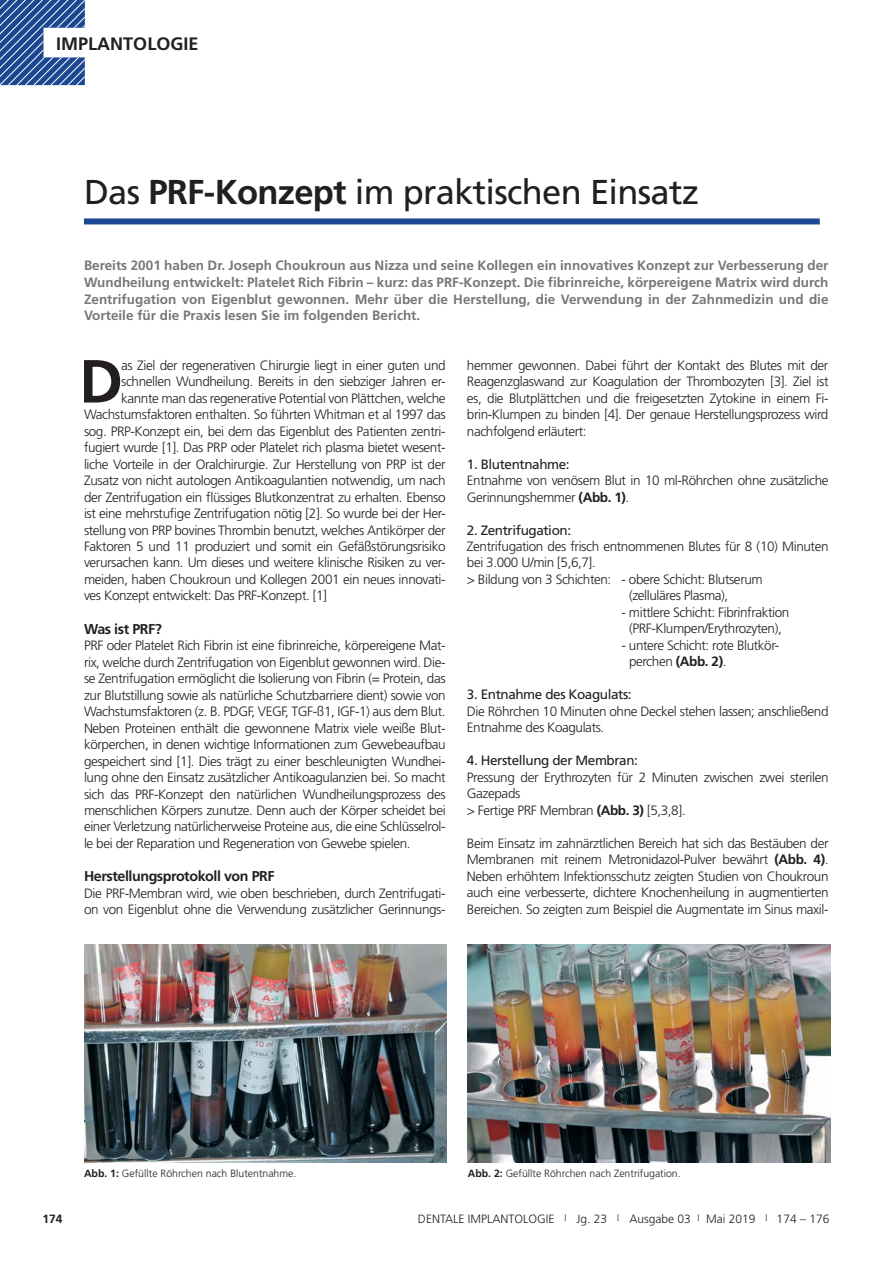
<style>
.page{position:relative;width:893px;height:1263px;background:#fff}
.page>*{position:absolute;margin:0;border:0;box-sizing:border-box;transform-origin:0 0}
.t1{font:700 60.75px "Frutiger";color:#231f20}
.t2{font:34.5px "Frutiger";letter-spacing:-.02em;color:#231f20}
.t3{font:700 18px "Frutiger";color:#231f20}
.t4{font:700 14.25px "Frutiger";letter-spacing:-.03em;color:#231f20}
.t5{font:300 13.5px/16.5px "Frutiger";letter-spacing:-.03em;color:#231f20}
.t6{font:700 13.5px/16.6px "Frutiger";color:#757779;text-align:justify}
.t7{font:13.5px "Frutiger";letter-spacing:-.03em;color:#231f20}
.t8{font:300 12px "Frutiger";color:#231f20}
.t9{font:700 12px "Frutiger";color:#231f20}
.t10{font:300 10.5px "Frutiger";color:#231f20}
.s1{font-weight:700}
.s2{font-size:9px}
</style>
<div class="page">
<div style="left:84px;top:218px;width:735px;height:6px;background:#1c4792"></div>
<svg style="left:0;top:0;width:85px;height:85px"></svg>
<img style="left:84px;top:944px;width:362px;height:218px">
<img style="left:468px;top:944px;width:362px;height:218px">
<h3 class="t3" style="left:56px;top:36px;width:144px">IMPLANTOLOGIE</h3>
<h2 class="t2" style="left:84px;top:178px;width:616px">Das <span class="s1">PRF-Konzept</span> im praktischen Einsatz</h2>
<p class="t6" style="left:84px;top:258px;width:746px">Bereits 2001 haben Dr. Joseph Choukroun aus Nizza und seine Kollegen ein innovatives Konzept zur Verbesserung der Wundheilung entwickelt: Platelet Rich Fibrin – kurz: das PRF-Konzept. Die fibrinreiche, körpereigene Matrix wird durch Zentrifugation von Eigenblut gewonnen. Mehr über die Herstellung, die Verwendung in der Zahnmedizin und die Vorteile für die Praxis lesen Sie im folgenden Bericht.</p>
<h1 class="t1" style="left:79px;top:357px;width:45px">D</h1>
<p class="t5" style="left:121px;top:358px;width:326px">as Ziel der regenerativen Chirurgie liegt in einer guten und</p>
<p class="t5" style="left:121px;top:374px;width:326px">schnellen Wundheilung. Bereits in den siebziger Jahren er-</p>
<p class="t5" style="left:121px;top:391px;width:326px">kannte man das regenerative Potential von Plättchen, welche</p>
<p class="t5" style="left:84px;top:407px;width:363px">Wachstumsfaktoren enthalten. So führten Whitman et al 1997 das</p>
<p class="t5" style="left:84px;top:424px;width:363px">sog. PRP-Konzept ein, bei dem das Eigenblut des Patienten zentri-</p>
<p class="t5" style="left:84px;top:440px;width:363px">fugiert wurde [1]. Das PRP oder Platelet rich plasma bietet wesent-</p>
<p class="t5" style="left:84px;top:457px;width:363px">liche Vorteile in der Oralchirurgie. Zur Herstellung von PRP ist der</p>
<p class="t5" style="left:84px;top:473px;width:363px">Zusatz von nicht autologen Antikoagulantien notwendig, um nach</p>
<p class="t5" style="left:84px;top:490px;width:363px">der Zentrifugation ein flüssiges Blutkonzentrat zu erhalten. Ebenso</p>
<p class="t5" style="left:84px;top:506px;width:363px">ist eine mehrstufige Zentrifugation nötig [2]. So wurde bei der Her-</p>
<p class="t5" style="left:84px;top:523px;width:363px">stellung von PRP bovines Thrombin benutzt, welches Antikörper der</p>
<p class="t5" style="left:84px;top:539px;width:363px">Faktoren 5 und 11 produziert und somit ein Gefäßstörungsrisiko</p>
<p class="t5" style="left:84px;top:556px;width:363px">verursachen kann. Um dieses und weitere klinische Risiken zu ver-</p>
<p class="t5" style="left:84px;top:572px;width:363px">meiden, haben Choukroun und Kollegen 2001 ein neues innovati-</p>
<p class="t5" style="left:84px;top:589px;width:244px">ves Konzept entwickelt: Das PRF-Konzept. [1]</p>
<p class="t4" style="left:84px;top:623px;width:79px">Was ist PRF?</p>
<p class="t5" style="left:84px;top:638px;width:363px;text-align:justify">PRF oder Platelet Rich Fibrin ist eine fibrinreiche, körpereigene Mat&shy;rix, welche durch Zentrifugation von Eigenblut gewonnen wird. Die&shy;se Zentrifugation ermöglicht die Isolierung von Fibrin (= Protein, das zur Blutstillung sowie als natürliche Schutzbarriere dient) sowie von Wachstumsfaktoren (z. B. PDGF, VEGF, TGF-ß1, IGF-1) aus dem Blut.<br>Neben Proteinen enthält die gewonnene Matrix viele weiße Blut&shy;körperchen, in denen wichtige Informationen zum Gewebeaufbau gespeichert sind [1]. Dies trägt zu einer beschleunigten Wundhei&shy;lung ohne den Einsatz zusätzlicher Antikoagulanzien bei. So macht sich das PRF-Konzept den natürlichen Wundheilungsprozess des menschlichen Körpers zunutze. Denn auch der Körper scheidet bei einer Verletzung natürlicherweise Proteine aus, die eine Schlüsselrol&shy;le bei der Reparation und Regeneration von Gewebe spielen.</p>
<p class="t4" style="left:84px;top:870px;width:192px">Herstellungsprotokoll von PRF</p>
<p class="t5" style="left:84px;top:886px;width:363px">Die PRF-Membran wird, wie oben beschrieben, durch Zentrifugati&shy;on von Eigenblut ohne die Verwendung zusätzlicher Gerinnungs-</p>
<p class="t5" style="left:467px;top:358px;width:363px;text-align:justify">hemmer gewonnen. Dabei führt der Kontakt des Blutes mit der Reagenzglaswand zur Koagulation der Thrombozyten [3]. Ziel ist es, die Blutplättchen und die freigesetzten Zytokine in einem Fi&shy;brin-Klumpen zu binden [4]. Der genaue Herstellungsprozess wird nachfolgend erläutert:</p>
<p class="t7" style="left:467px;top:458px;width:104px">1. Blutentnahme:</p>
<p class="t5" style="left:467px;top:473px;width:363px">Entnahme von venösem Blut in 10 ml-Röhrchen ohne zusätzliche<br>Gerinnungshemmer <span class="s1">(Abb. 1)</span>.</p>
<p class="t7" style="left:467px;top:524px;width:106px">2. Zentrifugation:</p>
<p class="t5" style="left:467px;top:539px;width:363px">Zentrifugation des frisch entnommenen Blutes für 8 (10) Minuten</p>
<p class="t5" style="left:467px;top:556px;width:130px">bei 3.000 U/min [5,6,7].</p>
<p class="t5" style="left:467px;top:572px;width:297px">&gt; Bildung von 3 Schichten: - obere Schicht: Blutserum</p>
<p class="t5" style="left:629px;top:589px;width:101px">(zelluläres Plasma),</p>
<p class="t5" style="left:621px;top:605px;width:169px;text-align:center">- mittlere Schicht: Fibrinfraktion (PRF-Klumpen/Erythrozyten),</p>
<p class="t5" style="left:629px;top:638px;width:152px;text-indent:-8px">- untere Schicht: rote Blutkör&shy;perchen <span class="s1">(Abb. 2)</span>.</p>
<p class="t7" style="left:467px;top:689px;width:166px">3. Entnahme des Koagulats:</p>
<p class="t5" style="left:467px;top:704px;width:363px">Die Röhrchen 10 Minuten ohne Deckel stehen lassen; anschließend<br>Entnahme des Koagulats.</p>
<p class="t7" style="left:467px;top:755px;width:173px">4. Herstellung der Membran:</p>
<p class="t5" style="left:467px;top:770px;width:363px">Pressung der Erythrozyten für 2 Minuten zwischen zwei sterilen<br>Gazepads<br>&gt; Fertige PRF Membran <span class="s1">(Abb. 3)</span> [5,3,8].</p>
<p class="t5" style="left:467px;top:836px;width:363px;text-align:justify">Beim Einsatz im zahnärztlichen Bereich hat sich das Bestäuben der Membranen mit reinem Metronidazol-Pulver bewährt <span class="s1">(Abb. 4)</span>.<br>Neben erhöhtem Infektionsschutz zeigten Studien von Choukroun auch eine verbesserte, dichtere Knochenheilung in augmentierten Bereichen. So zeigten zum Beispiel die Augmentate im Sinus maxil-</p>
<p class="t10" style="left:84px;top:1169px;width:214px"><span class="s1">Abb. 1:</span> Gefüllte Röhrchen nach Blutentnahme.</p>
<p class="t10" style="left:468px;top:1169px;width:214px"><span class="s1">Abb. 2:</span> Gefüllte Röhrchen nach Zentrifugation.</p>
<p class="t9" style="left:42px;top:1214px;width:22px">174</p>
<p class="t8" style="left:418px;top:1214px;width:413px">DENTALE IMPLANTOLOGIE <span class="s2">|</span> Jg. 23 <span class="s2">|</span> Ausgabe 03 <span class="s2">|</span> Mai 2019 <span class="s2">|</span> 174 – 176</p>
</div>
